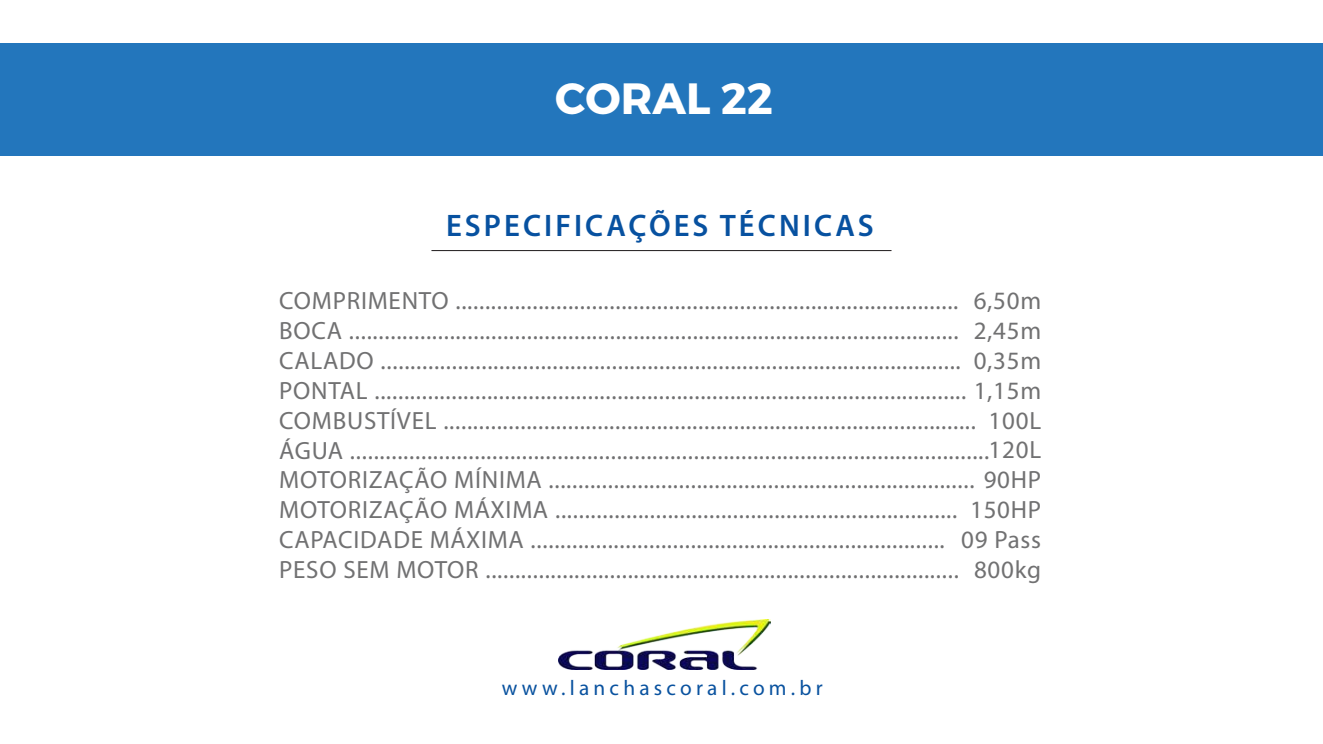
<style>
.page{position:relative;width:1323px;height:744px;background:#fff}
.page>*{position:absolute;margin:0;border:0;box-sizing:border-box;transform-origin:0 0}
.t1{font:700 43.75px "Montserrat";color:#fff}
.t2{font:600 31.25px "Myriad Pro";letter-spacing:.1em;color:#0751a0}
.t3{font:25px/30px "Myriad Pro";letter-spacing:.03em;color:#717172;text-align:right}
.t4{font:21.25px "Myriad Pro";letter-spacing:.2em;color:#09529f}
</style>
<div class="page">
<img style="left:558px;top:620px;width:212px;height:49px">
<hr style="left:431px;top:250px;width:460px;height:1px;background:#231f20">
<div style="left:0;top:43px;width:1322px;height:113px;background:#2376bc"></div>
<h1 class="t1" style="left:555px;top:72px;width:220px">CORAL 22</h1>
<p class="t2" style="left:446px;top:205px;width:429px">ESPECIFICAÇÕES TÉCNICAS</p>
<p class="t3" style="left:279px;top:285px;width:683px;text-align:justify">COMPRIMENTO .....................................................................................<br>BOCA .......................................................................................................<br>CALADO ..................................................................................................</p>
<p class="t3" style="left:279px;top:405px;width:698px">COMBUSTÍVEL ..........................................................................................</p>
<p class="t3" style="left:279px;top:285px;width:763px">6,50m<br>2,45m<br>0,35m<br>PONTAL .................................................................................................... 1,15m 100L<br>ÁGUA ............................................................................................................120L MOTORIZAÇÃO MÍNIMA ........................................................................ 90HP 150HP<br>09 Pass<br>800kg</p>
<p class="t3" style="left:279px;top:495px;width:681px;text-align:left">MOTORIZAÇÃO MÁXIMA ....................................................................<br>CAPACIDADE MÁXIMA ......................................................................<br>PESO SEM MOTOR ................................................................................</p>
<p class="t4" style="left:502px;top:675px;width:323px">www.lanchascoral.com.br</p>
</div>
